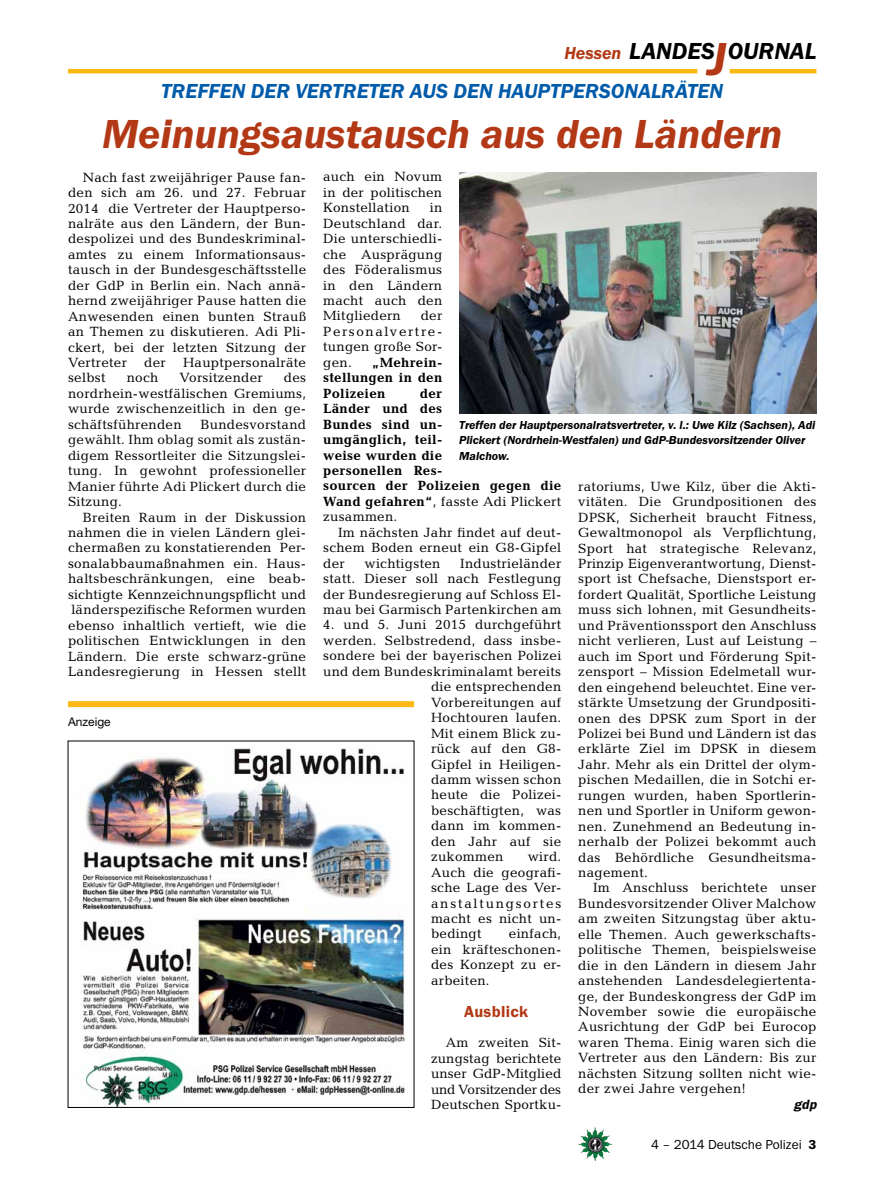
<style>
.page{position:relative;width:893px;height:1191px;background:#fff}
.page>*{position:absolute;margin:0;border:0;box-sizing:border-box;transform-origin:0 0}
.t1{font:italic 600 42px "Franklin Gothic Itc T";color:#b33916}
.t2{font:italic 600 24px "Franklin Gothic Itc T";color:#000}
.t3{font:italic 600 21px "Franklin Gothic Itc T";color:#005baa}
.t4{font:italic 600 18px "Franklin Gothic Itc T";color:#b33916}
.t5{font:600 16.5px "Franklin Gothic Itc T";letter-spacing:.02em;color:#b33916}
.t6{font:13.5px/15.5px "Candida";letter-spacing:.02em;color:#000;text-align:justify}
.t7{font:700 13.5px/15.5px "Candida";letter-spacing:.02em;color:#000;text-align:justify}
.t8{font:13.5px "Franklin Gothic Itc T";color:#000}
.t9{font:italic 600 13.5px "Franklin Gothic";color:#000}
.t10{font:italic 600 12px/15.5px "Franklin Gothic Itc T";color:#000}
.t11{font:12px "Helvetica Neue";color:#000}
.s1{font-size:48px;color:#b33916}
.s2{font-weight:400}
.s3{font-weight:600}
</style>
<div class="page">
<img style="left:578px;top:1127px;width:17px;height:25px">
<hr style="left:730px;top:69px;width:86px;height:4px;background:#fdb913">
<hr style="left:68px;top:69px;width:629px;height:4px;background:#fdb913">
<img style="left:459px;top:173px;width:357px;height:240px">
<img style="left:80px;top:748px;width:325px;height:357px">
<div style="left:68px;top:701px;width:346px;height:6px;background:#fdb913"></div>
<h3 class="t4" style="left:564px;top:42px;width:59px">Hessen</h3>
<h2 class="t2" style="left:629px;top:37px;width:189px">LANDES<span class="s1">J</span>OURNAL</h2>
<h3 class="t3" style="left:161px;top:79px;width:24px">Treffen</h3>
<h3 class="t3" style="left:251px;top:79px;width:14px">der</h3>
<h3 class="t3" style="left:295px;top:79px;width:25px">Vertreter</h3>
<h3 class="t3" style="left:410px;top:79px;width:14px">aus</h3>
<h3 class="t3" style="left:453px;top:79px;width:14px">den</h3>
<h3 class="t3" style="left:498px;top:79px;width:89px">Hauptpersonalr</h3>
<h3 class="t3" style="left:675px;top:79px;width:25px">äten</h3>
<h1 class="t1" style="left:102px;top:109px;width:682px">Meinungsaustausch aus den Ländern</h1>
<p class="t6" style="left:68px;top:169px;width:240px;text-indent:15px">Nach fast zweijähriger Pause fan&shy;den sich am 26. und 27. Februar 2014 die Vertreter der Hauptperso&shy;nalräte aus den Ländern, der Bun&shy;despolizei und des Bundeskriminal&shy;amtes zu einem Informationsaus&shy;tausch in der Bundesgeschäftsstelle der GdP in Berlin ein. Nach annä&shy;hernd zweijähriger Pause hatten die Anwesenden einen bunten Strauß an Themen zu diskutieren. Adi Pli&shy;ckert, bei der letzten Sitzung der Vertreter</p>
<p class="t6" style="left:323px;top:169px;width:121px">auch ein Novum in der politischen Konstellation</p>
<p class="t6" style="left:323px;top:200px;width:121px;text-indent:107px">in Deutschland dar.<br>Die unterschiedli&shy;che Ausprägung des Föderalismus in den Ländern macht auch den Mitgliedern</p>
<p class="t6" style="left:323px;top:308px;width:121px;text-indent:98px">der Personalvertre&shy;tungen große Sor&shy;gen.</p>
<p class="t7" style="left:323px;top:354px;width:121px;text-indent:49px">„Mehrein&shy;stellungen in den Polizeien</p>
<p class="t6" style="left:144px;top:355px;width:23px">der</p>
<p class="t6" style="left:183px;top:355px;width:125px">Hauptpersonalräte</p>
<p class="t6" style="left:68px;top:370px;width:240px;text-indent:216px">des nordrhein-westfälischen Gremiums, wurde zwischenzeitlich in den ge&shy;schäftsführenden</p>
<p class="t6" style="left:68px;top:370px;width:39px">selbst</p>
<p class="t6" style="left:127px;top:370px;width:33px">noch</p>
<p class="t6" style="left:179px;top:370px;width:85px">Vorsitzender</p>
<p class="t7" style="left:323px;top:385px;width:240px;text-align:left;text-indent:97px">der<br>Länder und des<br>Bundes sind un-<br>umgänglich, teil-<br>weise wurden die<br>personellen Res-<br>sourcen der Polizeien gegen die<br>Wand gefahren“<span class="s2">, fasste Adi Plickert zusammen.</span></p>
<p class="t6" style="left:323px;top:524px;width:240px;text-indent:15px">Im nächsten Jahr findet auf deut&shy;schem Boden erneut ein G8-Gipfel der</p>
<p class="t6" style="left:68px;top:416px;width:240px;text-indent:133px">Bundesvorstand gewählt. Ihm oblag somit als zustän&shy;digem Ressortleiter die Sitzungslei&shy;tung. In gewohnt professioneller Manier führte Adi Plickert durch die Sitzung.</p>
<p class="t6" style="left:68px;top:509px;width:240px;text-indent:15px">Breiten Raum in der Diskussion nahmen die in vielen Ländern glei&shy;chermaßen zu konstatierenden Per&shy;sonalabbaumaßnahmen ein. Haus&shy;haltsbeschränkungen, eine beab&shy;sichtigte Kennzeichnungspflicht und länderspezifische Reformen wurden ebenso inhaltlich vertieft, wie die politischen Entwicklungen in den Ländern. Die erste schwarz-grüne Landesregierung in Hessen stellt</p>
<p class="t10" style="left:459px;top:417px;width:358px">Treffen der Hauptpersonalratsvertreter, v. l.: Uwe Kilz (Sachsen), Adi<br>Plickert (Nordrhein-Westfalen) und GdP-Bundesvorsitzender Oliver<br>Malchow.</p>
<p class="t6" style="left:578px;top:478px;width:240px">ratoriums, Uwe Kilz, über die Akti&shy;vitäten. Die Grundpositionen des DPSK, Sicherheit braucht Fitness, Gewaltmonopol als Verpflichtung, Sport hat strategische Relevanz, Prinzip Eigenverantwortung, Dienst&shy;sport ist Chefsache, Dienstsport er&shy;fordert Qualität, Sportliche Leistung muss sich lohnen, mit Gesundheits&shy;und Präventionssport den Anschluss nicht verlieren, Lust auf Leistung – auch im Sport und Förderung Spit&shy;zensport – Mission Edelmetall wur&shy;den eingehend beleuchtet. Eine ver&shy;stärkte Umsetzung der Grundpositi&shy;onen des DPSK zum Sport in der Polizei bei Bund und Ländern ist das erklärte Ziel im DPSK in diesem Jahr. Mehr als ein Drittel der olym&shy;pischen Medaillen, die in Sotchi er&shy;rungen wurden, haben Sportlerin&shy;nen und Sportler in Uniform gewon&shy;nen. Zunehmend an Bedeutung in&shy;nerhalb der Polizei bekommt auch das Behördliche Gesundheitsma&shy;nagement.</p>
<p class="t6" style="left:578px;top:880px;width:240px;text-indent:15px">Im Anschluss berichtete unser Bundesvorsitzender Oliver Malchow am zweiten Sitzungstag über aktu&shy;elle Themen. Auch gewerkschafts&shy;politische Themen, beispielsweise die in den Ländern in diesem Jahr anstehenden Landesdelegiertenta&shy;ge, der Bundeskongress der GdP im November sowie die europäische Ausrichtung der GdP bei Eurocop waren Thema. Einig waren sich die Vertreter aus den Ländern: Bis zur nächsten Sitzung sollten nicht wie&shy;der zwei Jahre vergehen!</p>
<p class="t9" style="left:794px;top:1096px;width:24px">gdp</p>
<p class="t6" style="left:323px;top:555px;width:240px;text-indent:137px">Industrieländer statt. Dieser soll nach Festlegung der Bundesregierung auf Schloss El&shy;mau bei Garmisch Partenkirchen am</p>
<p class="t6" style="left:323px;top:617px;width:240px">4. und 5. Juni 2015 durchgeführt</p>
<p class="t6" style="left:323px;top:632px;width:240px">werden. Selbstredend, dass insbe-</p>
<p class="t6" style="left:323px;top:648px;width:240px">sondere bei der bayerischen Polizei</p>
<p class="t6" style="left:323px;top:663px;width:240px">und dem Bundeskriminalamt bereits</p>
<p class="t6" style="left:431px;top:679px;width:132px">die entsprechenden</p>
<p class="t6" style="left:431px;top:694px;width:132px">Vorbereitungen auf</p>
<p class="t6" style="left:431px;top:710px;width:132px">Hochtouren laufen.</p>
<p class="t6" style="left:431px;top:725px;width:132px">Mit einem Blick zu-</p>
<p class="t6" style="left:431px;top:741px;width:132px">rück auf den G8-</p>
<p class="t6" style="left:431px;top:756px;width:132px">Gipfel in Heiligen-</p>
<p class="t6" style="left:431px;top:771px;width:132px">damm wissen schon</p>
<p class="t6" style="left:431px;top:787px;width:132px">heute die Polizei-</p>
<p class="t6" style="left:431px;top:802px;width:132px">beschäftigten, was</p>
<p class="t6" style="left:431px;top:818px;width:132px">dann im kommen-</p>
<p class="t6" style="left:431px;top:833px;width:132px">den Jahr auf sie</p>
<p class="t6" style="left:431px;top:849px;width:74px">zukommen</p>
<p class="t6" style="left:364px;top:555px;width:77px">wichtigsten</p>
<p class="t11" style="left:68px;top:714px;width:44px">Anzeige</p>
<p class="t6" style="left:431px;top:849px;width:132px;text-indent:97px">wird.<br>Auch die geografi&shy;sche Lage des Ver&shy;anstaltungsortes macht es nicht un&shy;bedingt</p>
<p class="t6" style="left:431px;top:926px;width:132px;text-indent:78px">einfach, ein kräfteschonen&shy;des Konzept zu er&shy;arbeiten.</p>
<p class="t5" style="left:464px;top:1002px;width:66px">Ausblick</p>
<p class="t6" style="left:431px;top:1034px;width:132px;text-indent:15px">Am zweiten Sit&shy;zungstag berichtete unser GdP-Mitglied und Vorsitzender des Deutschen Sportku-</p>
<p class="t8" style="left:651px;top:1136px;width:167px">4 – 2014 Deutsche Polizei <span class="s3">3</span></p>
</div>
